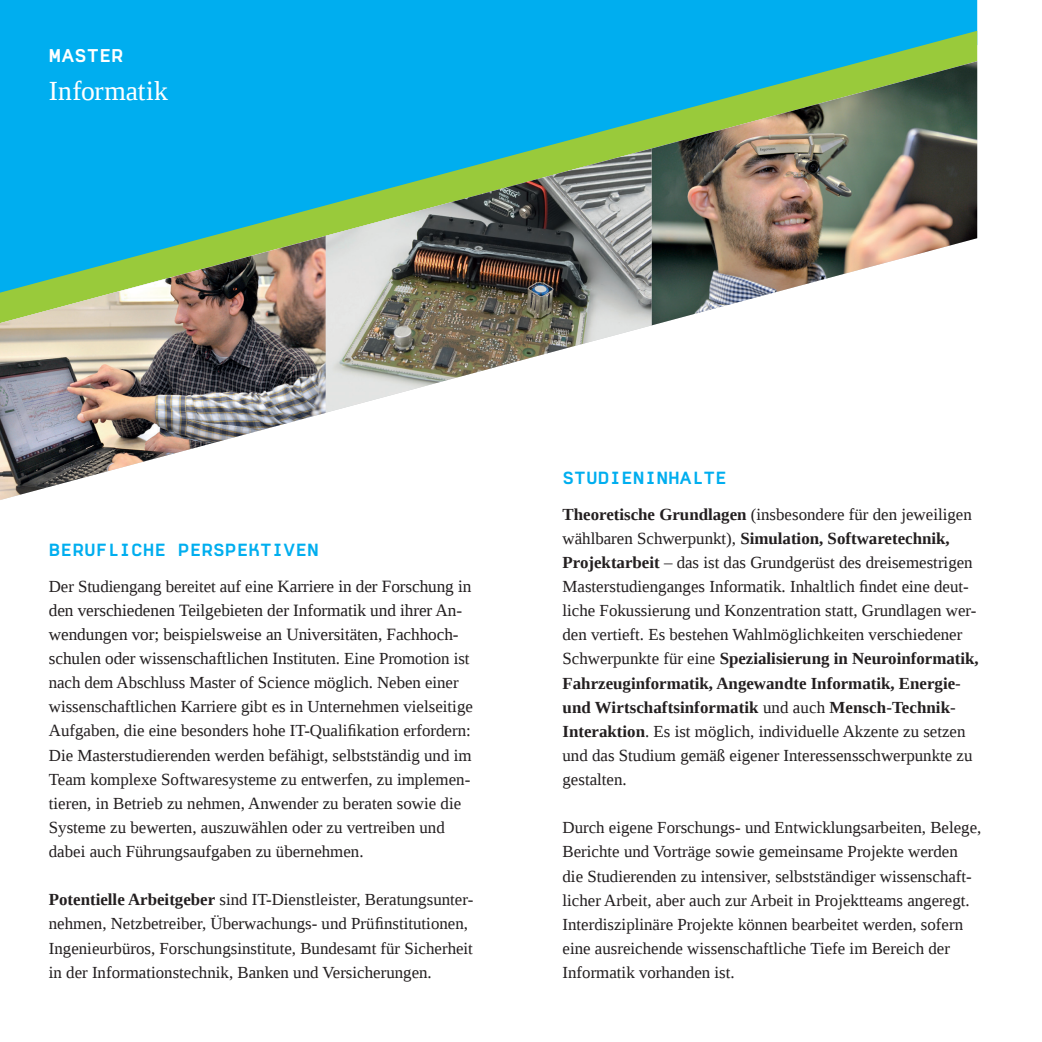
<style>
.page{position:relative;width:1042px;height:1042px;background:#fff}
.page>*{position:absolute;margin:0;border:0;box-sizing:border-box;transform-origin:0 0}
.t1{font:27.65px "Liberation Serif";letter-spacing:.01em;color:#fff}
.t2{font:18.03px "Normetica C";color:#fff}
.t3{font:17.15px/24.2px "Liberation Serif";letter-spacing:-.005em;color:#231f20}
.t4{font:17.15px "Normetica C";color:#00aeef}
.t5{font:16.97px/24.2px "Liberation Serif";color:#231f20}
.s1{font-size:17.15px}
.s2{font-size:16.97px}
.s3{font-weight:700}
</style>
<div class="page">
<div style="left:0;top:0;width:977px;height:31px;background:#00aeef"></div>
<div style="left:0;top:31px;width:977px;height:205px;background:#00aeef"></div>
<img style="left:651px;top:61px;width:326px;height:264px">
<img style="left:326px;top:148px;width:325px;height:265px">
<img style="left:0;top:236px;width:326px;height:264px">
<p class="t2" style="left:49px;top:44px;width:76px">MASTER</p>
<h1 class="t1" style="left:49px;top:73px;width:121px">Informatik</h1>
<p class="t4" style="left:49px;top:539px;width:271px">BERUFLICHE PERSPEKTIVEN</p>
<p class="t5" style="left:49px;top:574px;width:424px">Der Studiengang bereitet auf ein<span class="s1">e Karriere in der Forschung in</span></p>
<p class="t3" style="left:49px;top:598px;width:422px">den verschiedenen Teilgebieten der Informatik und ihrer An&shy;wendungen vor; beispielsweise an Universitäten, Fachhoch&shy;schulen oder wissenschaftlichen Inst<span class="s2">ituten. Eine Promotion ist</span></p>
<p class="t5" style="left:49px;top:670px;width:425px">nach dem Abschluss Master of Science möglich. Neben einer wissenschaftlichen Karriere gibt es in Unternehmen vielseitige Aufgaben, die eine besonders hohe IT-Qualifikation erfordern:<br>Die Masterstudierenden werden befähigt, selbstständig und im Team komplexe Softwaresysteme zu entwerfen, zu implemen&shy;tieren, in Betrieb zu nehmen, Anwender zu beraten sowie die Systeme zu bewerten, auszuwählen oder zu vertreiben und dabei auch Führungsaufgaben zu übernehmen.</p>
<p class="t5" style="left:49px;top:887px;width:426px"><span class="s3">Potentielle Arbeitgeber</span> sind IT-Dienstleister, Beratungsunter&shy;nehmen, Netzbetreiber, Überwachungs- und Prüfinstitutionen, Ingenieurbüros, Forschungsinstitute, Bundesamt für Sicherheit in der Informationstechnik, Banken und Versicherungen.</p>
<p class="t4" style="left:562px;top:467px;width:166px">STUDIENINHALTE</p>
<p class="t5" style="left:562px;top:502px;width:418px"><span class="s3">Theoretische Grundlagen</span> (insbesondere für den jeweiligen wählbaren Schwerpunkt), <span class="s3">Simulation, Softwaretechnik, Projektarbeit</span> – das ist das Grundgerüst des dreisemestrigen Masterstudienganges Informatik. Inhaltlich findet eine deut&shy;liche Fokussierung und Konzentration statt, Grundlagen wer&shy;den vertieft. Es bestehen Wahlmöglichkeiten verschiedener Schwerpunkte für eine <span class="s3">Spezialisierung in Neuroinformatik, Fahrzeuginformatik, Angewandte Informatik, Energie&shy;und Wirtschaftsinformatik</span> und auch <span class="s3">Mensch-Technik-Interaktion</span>. Es ist möglich, individuelle Akzente zu setzen und das Studium gemäß eigener Interessensschwerpunkte zu gestalten.</p>
<p class="t5" style="left:562px;top:815px;width:420px">Durch eigene Forschungs- und Entwicklungsarbeiten, Belege, Berichte und Vorträge sowie gemeinsame Projekte werden die Studierenden zu intensiver, selbstständiger wissenschaft&shy;licher Arbeit, aber auch zur Arbeit in Projektteams angeregt.<br>Interdisziplinäre Projekte können bearbeitet werden, sofern eine ausreichende wissenschaftliche Tiefe im Bereich der Informatik vorhanden ist.</p>
</div>
